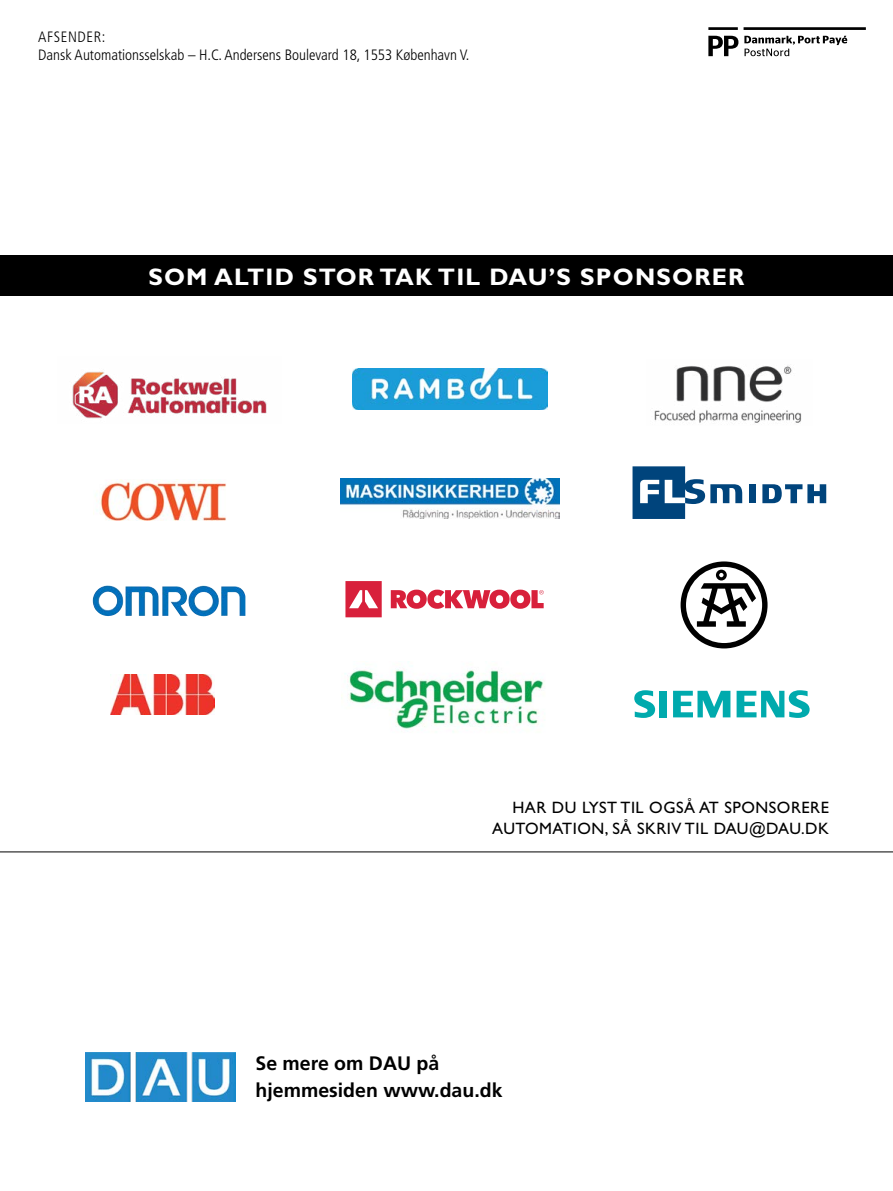
<style>
.page{position:relative;width:893px;height:1191px;background:#fff}
.page>*{position:absolute;margin:0;border:0;box-sizing:border-box;transform-origin:0 0}
.t1{font:700 24px "Gill Sans";letter-spacing:.05em;color:#fff}
.t2{font:700 19.5px/27px "Frutiger";color:#000}
.t3{font:16.5px/21px "Gill Sans";letter-spacing:.03em;color:#000;text-align:right}
.t4{font:300 condensed 15px/17.7px "Frutiger";color:#000}
</style>
<div class="page">
<img style="left:654px;top:365px;width:148px;height:58px">
<div style="left:749px;top:484px;width:6px;height:19px;background:#00447c"></div>
<svg style="left:762px;top:484px;width:64px;height:19px"></svg>
<svg style="left:632px;top:466px;width:110px;height:53px"></svg>
<img style="left:110px;top:674px;width:105px;height:41px">
<img style="left:96px;top:480px;width:130px;height:41px">
<img style="left:352px;top:369px;width:196px;height:40px">
<svg style="left:345px;top:581px;width:37px;height:36px"></svg>
<svg style="left:391px;top:589px;width:153px;height:20px"></svg>
<img style="left:341px;top:661px;width:203px;height:71px">
<svg style="left:634px;top:690px;width:21px;height:28px"></svg>
<div style="left:659px;top:691px;width:8px;height:26px;background:#00aaad"></div>
<svg style="left:673px;top:691px;width:57px;height:26px"></svg>
<svg style="left:737px;top:690px;width:73px;height:28px"></svg>
<svg style="left:681px;top:561px;width:86px;height:87px"></svg>
<img style="left:340px;top:478px;width:219px;height:41px">
<img style="left:93px;top:585px;width:28px;height:31px">
<div style="left:0;top:255px;width:893px;height:41px;background:#000"></div>
<hr style="left:744px;top:27px;width:122px;height:3px;background:#000">
<hr style="left:708px;top:27px;width:30px;height:3px;background:#000">
<svg style="left:708px;top:36px;width:30px;height:20px"></svg>
<svg style="left:744px;top:36px;width:103px;height:20px"></svg>
<hr style="left:0;top:851px;width:893px;height:1px;background:#000">
<img style="left:85px;top:1052px;width:150px;height:49px">
<img style="left:72px;top:371px;width:195px;height:48px">
<p class="t4" style="left:38px;top:28px;width:433px">AFSENDER:<br>Dansk Automationsselskab – H.C. Andersens Boulevard 18, 1553 København V.</p>
<h1 class="t1" style="left:148px;top:262px;width:598px">SOM ALTID STOR TAK TIL DAU’S SPONSORER</h1>
<p class="t3" style="left:492px;top:797px;width:338px">HAR DU LYST TIL OGSÅ AT SPONSORERE<br>AUTOMATION, SÅ SKRIV TIL DAU@DAU.DK</p>
<h2 class="t2" style="left:255px;top:1049px;width:249px">Se mere om DAU på hjemmesiden www.dau.dk</h2>
</div>
